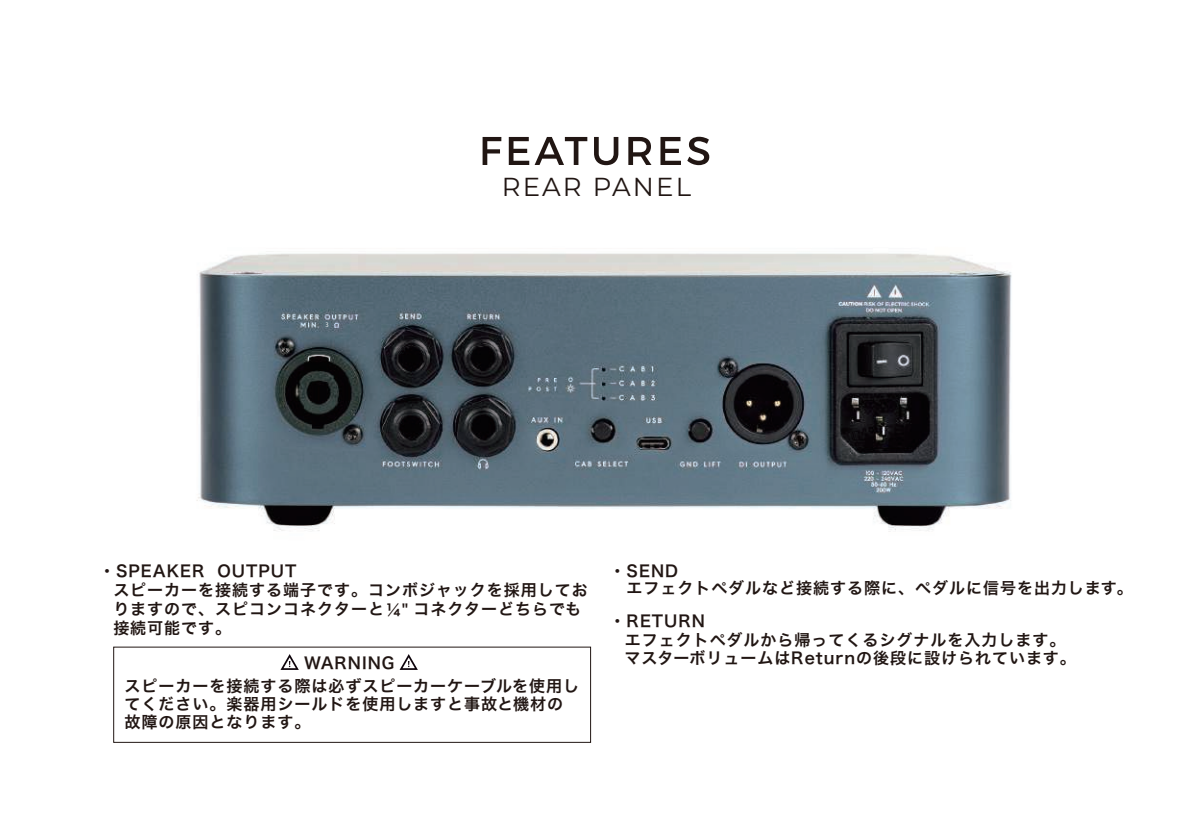
<style>
.page{position:relative;width:1191px;height:840px;background:#fff}
.page>*{position:absolute;margin:0;border:0;box-sizing:border-box;transform-origin:0 0}
.t1{font:26px "Montserrat";letter-spacing:.08em;color:#211613}
.t2{font:16px/18px "Hira Kaku Pro W6";letter-spacing:.06em;color:#211613}
.t3{font:6px "Koz Go Pr 6 N";color:#fff}
</style>
<div class="page">
<img style="left:196px;top:136px;width:816px;height:396px">
<svg style="left:482px;top:137px;width:19px;height:28px"></svg>
<svg style="left:509px;top:137px;width:78px;height:28px"></svg>
<svg style="left:594px;top:137px;width:24px;height:28px"></svg>
<svg style="left:628px;top:137px;width:23px;height:28px"></svg>
<svg style="left:660px;top:137px;width:21px;height:28px"></svg>
<svg style="left:687px;top:137px;width:22px;height:28px"></svg>
<svg style="left:281px;top:654px;width:18px;height:15px"></svg>
<svg style="left:400px;top:654px;width:18px;height:15px"></svg>
<div style="left:324px;top:321px;width:7px;height:7px;background:#556c78"></div>
<p class="t3" style="left:325px;top:321px;width:5px">3</p>
<h1 class="t1" style="left:502px;top:169px;width:191px">REAR PANEL</h1>
<p class="t2" style="left:99px;top:561px;width:199px">・SPEAKER OUTPUT</p>
<p class="t2" style="left:626px;top:561px;width:508px;text-indent:-17px">・SEND<br>エフェクトペダルなど接続する際に、ペダルに信号を出力します。</p>
<p class="t2" style="left:625px;top:611px;width:442px;text-indent:-15px">・RETURN<br>エフェクトペダルから帰ってくるシグナルを入力します。</p>
<p class="t2" style="left:304px;top:653px;width:92px">WARNING</p>
<p class="t2" style="left:624px;top:648px;width:453px">マスターボリュームはReturnの後段に設けられています。</p>
<p class="t2" style="left:125px;top:676px;width:456px">スピーカーを接続する際は必ずスピーカーケーブルを使用してください。楽器用シールドを使用しますと事故と機材の故障の原因となります。</p>
<p class="t2" style="left:113px;top:579px;width:476px;line-height:19px">スピーカーを接続する端子です。コンボジャックを採用しておりますので、スピコンコネクターと¼" コネクターどちらでも接続可能です。</p>
</div>
